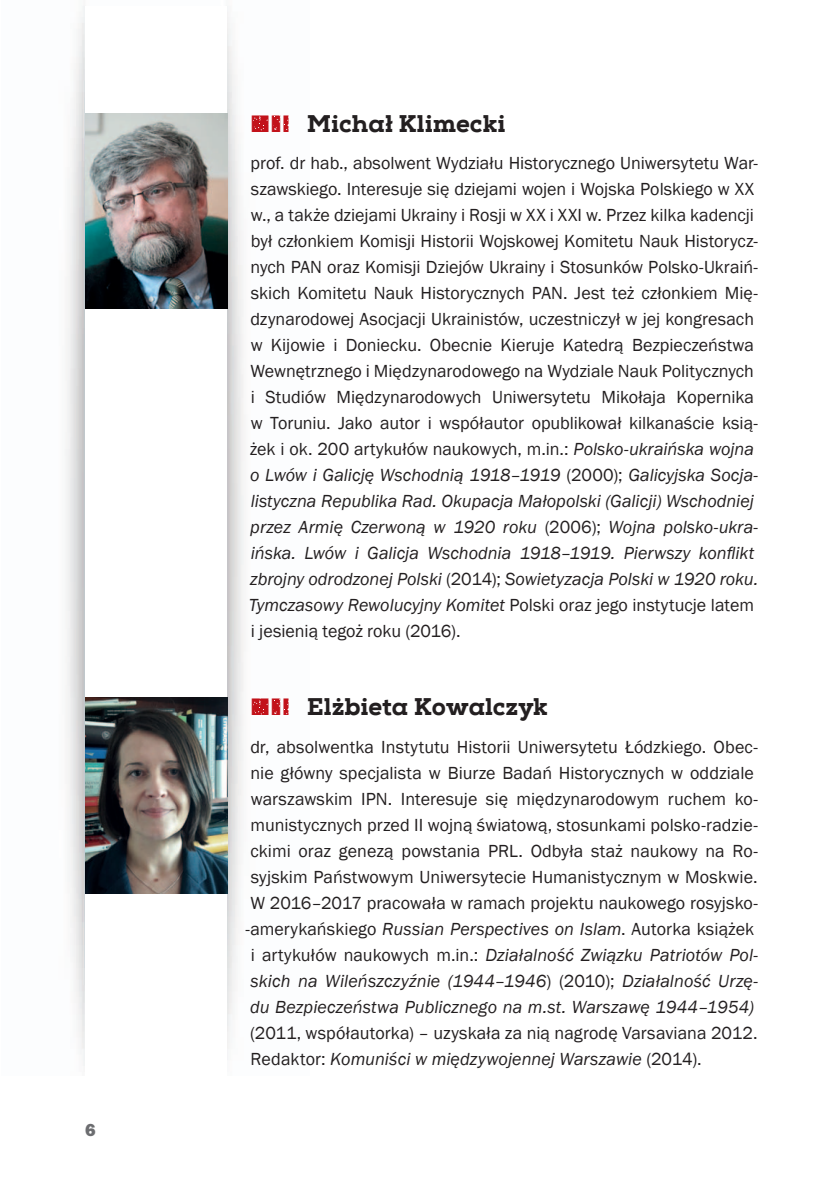
<style>
.page{position:relative;width:840px;height:1191px;background:#fff}
.page>*{position:absolute;margin:0;border:0;box-sizing:border-box;transform-origin:0 0}
.t1{font:800 24px "Nexa Slab";color:#231f20}
.t2{font:18px/26px "Franklin Gothic";color:#231f20}
.t3{font:18px "Franklin Got Itc TCE Heav";color:#6c6d70}
.s1{color:#c2121a}
.s2{font-style:italic}
</style>
<div class="page">
<img style="left:65px;top:6px;width:179px;height:1060px">
<div style="left:85px;top:6px;width:142px;height:1071px;background:#fff"></div>
<img style="left:85px;top:113px;width:142px;height:196px">
<img style="left:85px;top:697px;width:142px;height:196px">
<p class="t3" style="left:85px;top:1119px;width:12px">6</p>
<h1 class="t1" style="left:251px;top:108px;width:256px"><span class="s1">■❚❙</span> Michał Klimecki</h1>
<p class="t2" style="left:249px;top:150px;width:510px">prof. dr hab., absolwent Wydziału Historycznego Uniwersytetu War&shy;szawskiego. Interesuje się dziejami wojen i Wojska Polskiego w XX w., a także dziejami Ukrainy i Rosji w XX i XXI w. Przez kilka kadencji był członkiem Komisji Historii Wojskowej Komitetu Nauk Historycz&shy;nych PAN oraz Komisji Dziejów Ukrainy i Stosunków Polsko-Ukraiń&shy;skich Komitetu Nauk Historycznych PAN. Jest też członkiem Mię&shy;dzynarodowej Asocjacji Ukrainistów, uczestniczył w jej kongresach w Kijowie i Doniecku. Obecnie Kieruje Katedrą Bezpieczeństwa Wewnętrznego i Międzynarodowego na Wydziale Nauk Politycznych i Studiów Międzynarodowych Uniwersytetu Mikołaja Kopernika w Toruniu. Jako autor i współautor opublikował kilkanaście ksią&shy;żek i ok. 200 artykułów naukowych, m.in.: <span class="s2">Polsko-ukraińska wojna o Lwów i Galicję Wschodnią 1918–1919</span> (2000); <span class="s2">Galicyjska Socja&shy;listyczna Republika Rad. Okupacja Małopolski (Galicji) Wschodniej przez Armię Czerwoną w 1920 roku</span> (2006); <span class="s2">Wojna polsko-ukra&shy;ińska. Lwów i Galicja Wschodnia 1918–1919. Pierwszy konflikt zbrojny odrodzonej Polski</span> (2014); <span class="s2">Sowietyzacja Polski w 1920 roku.<br>Tymczasowy Rewolucyjny Komitet</span> Polski oraz jego instytucje latem i jesienią tegoż roku (2016).</p>
<h1 class="t1" style="left:251px;top:692px;width:298px"><span class="s1">■❚❙</span> Elżbieta Kowalczyk</h1>
<p class="t2" style="left:245px;top:734px;width:514px;text-align:center">dr, absolwentka Instytutu Historii Uniwersytetu Łódzkiego. Obec&shy;nie główny specjalista w Biurze Badań Historycznych w oddziale warszawskim IPN. Interesuje się międzynarodowym ruchem ko&shy;munistycznych przed II wojną światową, stosunkami polsko-radzie&shy;ckimi oraz genezą powstania PRL. Odbyła staż naukowy na Ro&shy;syjskim Państwowym Uniwersytecie Humanistycznym w Moskwie.<br>W 2016–2017 pracowała w ramach projektu naukowego rosyjsko--amerykańskiego <span class="s2">Russian Perspectives on Islam</span>. Autorka książek i artykułów naukowych m.in.: <span class="s2">Działalność Związku Patriotów Pol&shy;skich na Wileńszczyźnie (1944–1946</span>) (2010); <span class="s2">Działalność Urzę&shy;du Bezpieczeństwa Publicznego na m.st. Warszawę 1944–1954)</span></p>
<p class="t2" style="left:250px;top:1020px;width:508px">(2011, współautorka) – uzyskała za nią nagrodę Varsaviana 2012.<br>Redaktor: <span class="s2">Komuniści w międzywojennej Warszawie</span> (2014).</p>
</div>
